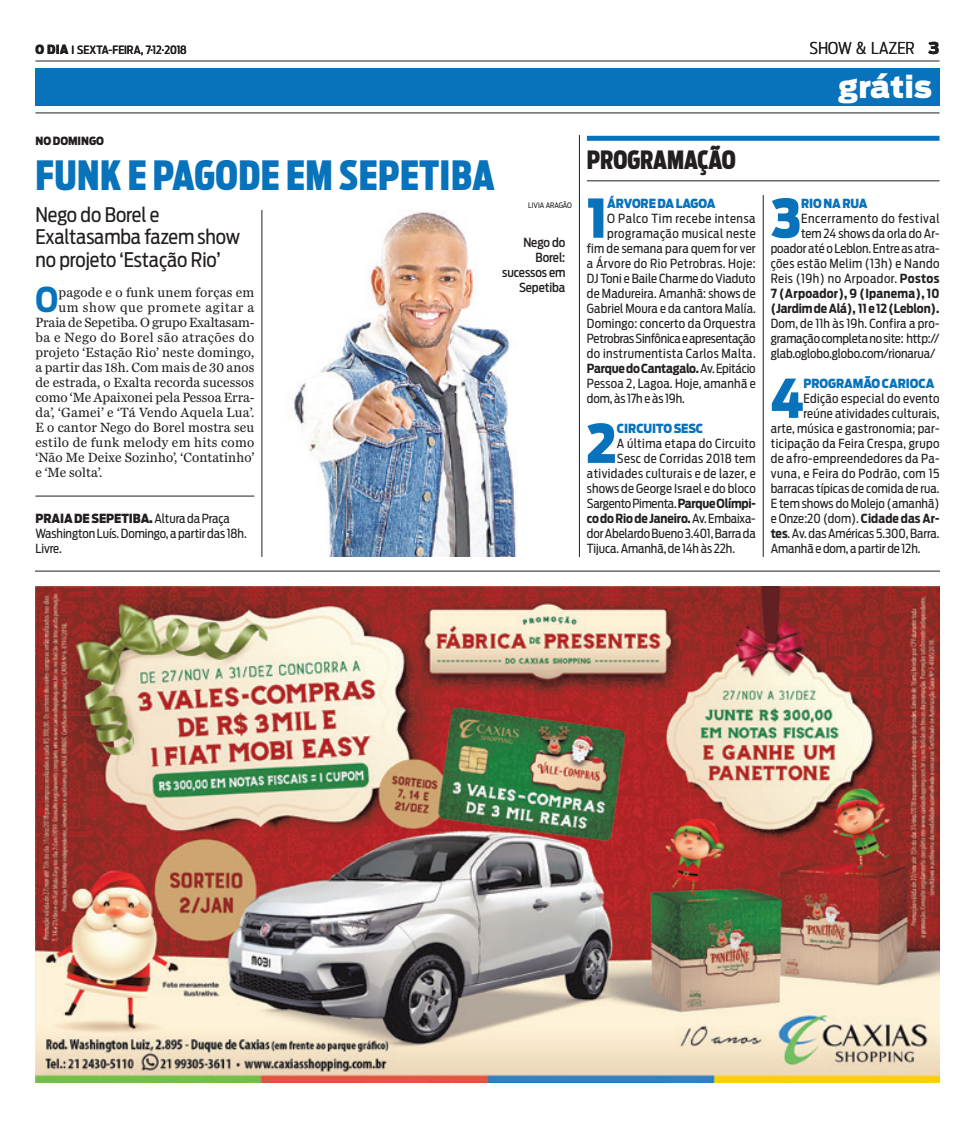
<style>
.page{position:relative;width:975px;height:1124px;background:#fff}
.page>*{position:absolute;margin:0;border:0;box-sizing:border-box;transform-origin:0 0}
.t1{font:900 53px "Antenna Cond";color:#0872ba}
.t2{font:900 40px "Antenna Extra Cond";letter-spacing:.015em;color:#0872ba}
.t3{font:700 34px "Antenna Cond";color:#0872ba}
.t4{font:900 30px "Antenna";color:#fff}
.t5{font:900 25px "Antenna Extra Cond";letter-spacing:-.005em;color:#231f20}
.t6{font:20px/22.5px "Antenna Cond";letter-spacing:-.005em;color:#231f20}
.t7{font:300 16.25px "Antenna Cond";color:#231f20}
.t8{font:13.75px "Miller Daily Two";letter-spacing:.01em;color:#231f20}
.t9{font:13.75px "Miller Daily Two";letter-spacing:.035em;color:#231f20}
.t10{font:13.75px "Miller Daily Two";letter-spacing:.045em;color:#231f20}
.t11{font:12.5px/15px "Antenna Cond";letter-spacing:.01em;color:#231f20;text-align:right}
.t12{font:12.5px "Antenna Cond";letter-spacing:.03em;color:#231f20}
.t13{font:12.5px "Antenna Cond";letter-spacing:.035em;color:#231f20}
.t14{font:12.5px "Antenna Cond";letter-spacing:-.015em;color:#231f20}
.t15{font:700 12.5px "Antenna Cond";letter-spacing:-.015em;color:#231f20}
.t16{font:900 12.5px "Antenna Cond";letter-spacing:-.01em;color:#0872ba}
.t17{font:500 12.5px/15px "Antenna Cond";letter-spacing:-.005em;color:#231f20;text-align:right}
.t18{font:12.5px "Antenna Cond";letter-spacing:-.01em;color:#231f20}
.t19{font:12.5px "Antenna Cond";letter-spacing:.04em;color:#231f20}
.t20{font:12.5px "Antenna Cond";letter-spacing:.045em;color:#231f20}
.t21{font:900 12.5px "Antenna Cond";letter-spacing:-.005em;color:#231f20}
.t22{font:500 11.25px "Antenna Cond";letter-spacing:-.01em;color:#231f20}
.t23{font:900 11.25px "Antenna Cond";letter-spacing:-.005em;color:#231f20}
.t24{font:7.5px "Antenna Cond";color:#231f20}
.s1{font-weight:900;font-size:12.5px}
.s2{font-family:"Antenna";font-weight:900}
.s3{font-weight:900}
.s4{font-weight:400}
.s5{font-weight:700}
</style>
<div class="page">
<img style="left:292px;top:212px;width:225px;height:344px">
<img style="left:35px;top:586px;width:904px;height:496px">
<hr style="left:35px;top:570px;width:904px;height:1px;background:#231f20">
<div style="left:35px;top:68px;width:904px;height:38px;background:#0872ba"></div>
<hr style="left:35px;top:61px;width:904px;height:1px;background:#231f20">
<hr style="left:35px;top:113px;width:904px;height:1px;background:#231f20">
<hr style="left:261px;top:211px;width:1px;height:345px;background:#231f20">
<div style="left:587px;top:136px;width:352px;height:5px;background:#0872ba"></div>
<hr style="left:587px;top:180px;width:352px;height:1px;background:#231f20">
<hr style="left:763px;top:196px;width:1px;height:360px;background:#231f20">
<hr style="left:35px;top:495px;width:219px;height:1px;background:#231f20">
<hr style="left:579px;top:136px;width:1px;height:420px;background:#231f20">
<p class="t22" style="left:35px;top:43px;width:153px"><span class="s1">O DIA</span> I Sexta-feira, 7.12.2018</p>
<h3 class="t7" style="left:809px;top:38px;width:131px">SHOW &amp; LAZER <span class="s2">3</span></h3>
<h3 class="t4" style="left:838px;top:69px;width:95px">grátis</h3>
<p class="t23" style="left:35px;top:134px;width:70px">NO DOMINGO</p>
<h2 class="t2" style="left:35px;top:152px;width:460px">FUNK E PAGODE EM SEPETIBA</h2>
<h3 class="t6" style="left:35px;top:203px;width:206px">Nego do Borel e<br>Exaltasamba fazem show no projeto ‘Estação Rio’</h3>
<p class="t24" style="left:528px;top:201px;width:45px">Livia Aragão</p>
<p class="t17" style="left:502px;top:234px;width:65px">Nego do<br>Borel: sucessos em<br>Sepetiba</p>
<h3 class="t3" style="left:35px;top:279px;width:24px">O</h3>
<p class="t8" style="left:58px;top:285px;width:197px">pagode e o funk unem forças em</p>
<p class="t10" style="left:58px;top:300px;width:197px">um show que promete agitar a</p>
<p class="t8" style="left:35px;top:315px;width:220px">Praia de Sepetiba. O grupo Exaltasam-</p>
<p class="t9" style="left:35px;top:330px;width:220px">ba e Nego do Borel são atrações do</p>
<p class="t8" style="left:35px;top:345px;width:220px">projeto ‘Estação Rio’ neste domingo,</p>
<p class="t8" style="left:35px;top:360px;width:220px">a partir das 18h. Com mais de 30 anos</p>
<p class="t8" style="left:35px;top:375px;width:220px">de estrada, o Exalta recorda sucessos</p>
<p class="t8" style="left:35px;top:390px;width:220px">como ‘Me Apaixonei pela Pessoa Erra-</p>
<p class="t8" style="left:35px;top:405px;width:220px">da’, ‘Gamei’ e ‘Tá Vendo Aquela Lua’.</p>
<p class="t8" style="left:35px;top:420px;width:220px">E o cantor Nego do Borel mostra seu</p>
<p class="t8" style="left:35px;top:435px;width:220px">estilo de funk melody em hits como</p>
<p class="t8" style="left:35px;top:450px;width:220px">‘Não Me Deixe Sozinho’, ‘Contatinho’</p>
<p class="t8" style="left:35px;top:465px;width:68px">e ‘Me solta’.</p>
<p class="t11" style="left:35px;top:511px;width:213px;text-align:left;text-indent:93px"><span class="s3">IBA.</span>Altura da Praça<br>Washington Luís. Domingo, a partir das 18h.<br>Livre.</p>
<p class="t21" style="left:35px;top:511px;width:72px">PRAIA DE SEPET</p>
<h3 class="t5" style="left:587px;top:145px;width:149px">PROGRAMAÇÃO</h3>
<h1 class="t1" style="left:587px;top:187px;width:22px">1</h1>
<p class="t16" style="left:607px;top:196px;width:101px">ÁRVORE DA LAGOA</p>
<p class="t20" style="left:607px;top:211px;width:150px">O Palco Tim recebe intensa</p>
<p class="t13" style="left:607px;top:226px;width:150px">programação musical neste</p>
<p class="t11" style="left:587px;top:241px;width:170px">fim de semana para quem for ver</p>
<p class="t13" style="left:587px;top:256px;width:170px">a Árvore do Rio Petrobras. Hoje:</p>
<p class="t11" style="left:587px;top:271px;width:170px">DJ Toni e Baile Charme do Viaduto</p>
<p class="t11" style="left:587px;top:286px;width:170px">de Madureira. Amanhã: shows de</p>
<p class="t11" style="left:587px;top:301px;width:170px">Gabriel Moura e da cantora Malía.</p>
<p class="t11" style="left:587px;top:316px;width:170px">Domingo: concerto da Orquestra</p>
<p class="t14" style="left:587px;top:331px;width:170px">Petrobras Sinfônica e apresentação</p>
<p class="t13" style="left:587px;top:346px;width:170px">do instrumentista Carlos Malta.</p>
<p class="t15" style="left:587px;top:361px;width:170px">Parque do Cantagalo.<span class="s4">Av. Epitácio</span></p>
<p class="t11" style="left:587px;top:376px;width:170px">Pessoa 2, Lagoa. Hoje, amanhã e</p>
<p class="t11" style="left:587px;top:391px;width:99px">dom, às 17h e às 19h.</p>
<h1 class="t1" style="left:587px;top:412px;width:32px">2</h1>
<p class="t16" style="left:617px;top:421px;width:88px">CIRCUITO SESC</p>
<p class="t12" style="left:617px;top:436px;width:140px">A última etapa do Circuito</p>
<p class="t12" style="left:617px;top:451px;width:140px">Sesc de Corridas 2018 tem</p>
<p class="t12" style="left:587px;top:466px;width:170px">atividades culturais e de lazer, e</p>
<p class="t11" style="left:587px;top:481px;width:170px">shows de George Israel e do bloco</p>
<p class="t14" style="left:587px;top:496px;width:170px">Sargento Pimenta. <span class="s5">Parque Olímpi-</span></p>
<p class="t15" style="left:587px;top:511px;width:170px">co do Rio de Janeiro.<span class="s4">Av. Embaixa-</span></p>
<p class="t18" style="left:587px;top:526px;width:170px">dor Abelardo Bueno 3.401, Barra da</p>
<p class="t11" style="left:587px;top:541px;width:150px">Tijuca. Amanhã, de 14h às 22h.</p>
<h1 class="t1" style="left:770px;top:187px;width:32px">3</h1>
<p class="t16" style="left:801px;top:196px;width:68px">RIO NA RUA</p>
<p class="t11" style="left:770px;top:211px;width:170px">Encerramento do festival<br>tem 24 shows da orla do Ar&shy;poador até o Leblon. Entre as atra&shy;ções estão Melim (13h) e Nando<br>Reis (19h) no Arpoador. <span class="s5">Postos<br>7 (Arpoador), 9 (Ipanema), 10 (Jardim de Alá), 11 e 12 (Leblon).</span></p>
<p class="t11" style="left:770px;top:316px;width:170px;text-align:justify">Dom, de 11h às 19h. Confira a pro&shy;gramação completa no site: http:// glab.oglobo.globo.com/rionarua/</p>
<h1 class="t1" style="left:770px;top:367px;width:35px">4</h1>
<p class="t16" style="left:803px;top:376px;width:132px">PROGRAMÃO CARIOCA</p>
<p class="t11" style="left:803px;top:391px;width:137px">Edição especial do evento</p>
<p class="t11" style="left:803px;top:406px;width:137px">reúne atividades culturais,</p>
<p class="t11" style="left:770px;top:421px;width:170px">arte, música e gastronomia; par-</p>
<p class="t12" style="left:770px;top:436px;width:170px">ticipação da Feira Crespa, grupo</p>
<p class="t12" style="left:770px;top:451px;width:170px">de afro-empreendedores da Pa-</p>
<p class="t19" style="left:770px;top:466px;width:170px">vuna, e Feira do Podrão, com 15</p>
<p class="t11" style="left:770px;top:481px;width:170px">barracas típicas de comida de rua.</p>
<p class="t11" style="left:770px;top:496px;width:170px">E tem shows do Molejo (amanhã)</p>
<p class="t11" style="left:770px;top:511px;width:170px">e Onze:20 (dom). <span class="s5">Cidade das Ar-</span></p>
<p class="t11" style="left:770px;top:526px;width:170px"><span class="s5">tes</span>. Av. das Américas 5.300, Barra.</p>
<p class="t11" style="left:770px;top:541px;width:151px">Amanhã e dom, a partir de 12h.</p>
</div>
